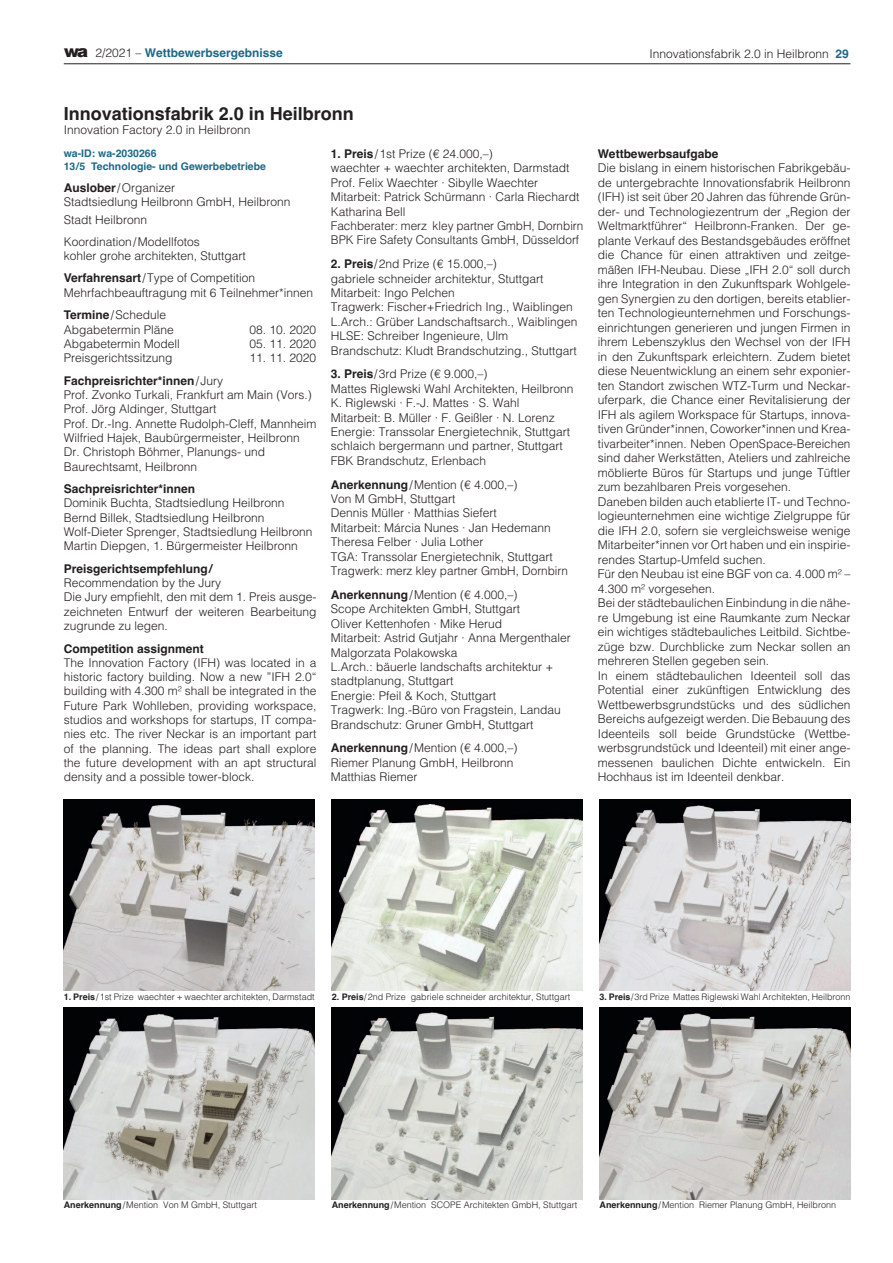
<style>
.page{position:relative;width:893px;height:1263px;background:#fff}
.page>*{position:absolute;margin:0;border:0;box-sizing:border-box;transform-origin:0 0}
.t1{font:700 18px "Helvetica";color:#231f20}
.t2{font:300 12px/14.5px "Helvetica";color:#231f20}
.t3{font:700 12px "Helvetica";color:#231f20}
.t4{font:700 12px "Helvetica";color:#1d6987}
.t5{font:700 10.5px/13.5px "Helvetica";color:#1d6987}
.t6{font:300 9px "Helvetica";color:#231f20}
.s1{font-weight:900;font-size:16.5px;color:#231f20}
.s2{font-weight:300;color:#231f20}
.s3{font-weight:700;color:#1d6987}
.s4{font-weight:700}
</style>
<div class="page">
<hr style="left:64px;top:64px;width:786px;height:1px;background:#231f20">
<img style="left:64px;top:799px;width:251px;height:192px">
<img style="left:64px;top:1008px;width:251px;height:191px">
<img style="left:332px;top:1008px;width:251px;height:191px">
<img style="left:332px;top:799px;width:251px;height:192px">
<img style="left:600px;top:799px;width:250px;height:192px">
<img style="left:600px;top:1008px;width:250px;height:191px">
<p class="t4" style="left:64px;top:46px;width:220px"><span class="s1">wa</span> <span class="s2">2/2021 –</span> Wettbewerbsergebnisse</p>
<p class="t2" style="left:649px;top:45px;width:201px">Innovationsfabrik 2.0 in Heilbronn <span class="s3">29</span></p>
<h1 class="t1" style="left:64px;top:103px;width:292px">Innovationsfabrik 2.0 in Heilbronn</h1>
<p class="t2" style="left:64px;top:122px;width:188px">Innovation Factory 2.0 in Heilbronn</p>
<p class="t5" style="left:64px;top:146px;width:204px">wa-ID: wa-2030266<br>13/5 Technologie- und Gewerbebetriebe</p>
<p class="t2" style="left:64px;top:180px;width:228px"><span class="s4">Auslober</span>/Organizer<br>Stadtsiedlung Heilbronn GmbH, Heilbronn</p>
<p class="t2" style="left:64px;top:208px;width:138px;line-height:21.9px">Stadt Heilbronn<br>Koordination/Modellfotos</p>
<p class="t2" style="left:64px;top:243px;width:193px;line-height:22.6px">kohler grohe architekten, Stuttgart<br><span class="s4">Verfahrensart</span>/Type of Competition</p>
<p class="t2" style="left:64px;top:280px;width:251px;line-height:22.6px">Mehrfachbeauftragung mit 6 Teilnehmer*innen<br><span class="s4">Termine</span>/Schedule</p>
<p class="t2" style="left:64px;top:321px;width:112px">Abgabetermin Pläne</p>
<p class="t2" style="left:250px;top:321px;width:68px">08. 10. 2020</p>
<p class="t2" style="left:64px;top:335px;width:118px">Abgabetermin Modell</p>
<p class="t2" style="left:250px;top:335px;width:68px">05. 11. 2020</p>
<p class="t2" style="left:64px;top:350px;width:110px">Preisgerichtssitzung</p>
<p class="t2" style="left:250px;top:350px;width:68px">11. 11. 2020</p>
<p class="t2" style="left:64px;top:372px;width:254px"><span class="s4">Fachpreisrichter*innen</span>/Jury<br>Prof. Zvonko Turkali, Frankfurt am Main (Vors.)<br>Prof. Jörg Aldinger, Stuttgart<br>Prof. Dr.-Ing. Annette Rudolph-Cleff, Mannheim Wilfried Hajek, Baubürgermeister, Heilbronn Dr. Christoph Böhmer, Planungs- und Baurechtsamt, Heilbronn</p>
<p class="t3" style="left:64px;top:482px;width:133px">Sachpreisrichter*innen</p>
<p class="t2" style="left:64px;top:495px;width:250px">Dominik Buchta, Stadtsiedlung Heilbronn Bernd Billek, Stadtsiedlung Heilbronn Wolf-Dieter Sprenger, Stadtsiedlung Heilbronn Martin Diepgen, 1. Bürgermeister Heilbronn</p>
<p class="t3" style="left:64px;top:562px;width:150px">Preisgerichtsempfehlung/</p>
<p class="t2" style="left:64px;top:575px;width:254px">Recommendation by the Jury<br>Die Jury empfiehlt, den mit dem 1. Preis ausge&shy;zeichneten Entwurf der weiteren Bearbeitung zugrunde zu legen.</p>
<p class="t3" style="left:64px;top:641px;width:142px">Competition assignment</p>
<p class="t2" style="left:64px;top:655px;width:254px;text-align:justify">The Innovation Factory (IFH) was located in a historic factory building. Now a new ”IFH 2.0“ building with 4.300 m² shall be integrated in the Future Park Wohlleben, providing workspace, studios and workshops for startups, IT compa&shy;nies etc. The river Neckar is an important part of the planning. The ideas part shall explore the future development with an apt structural density and a possible tower-block.</p>
<p class="t2" style="left:331px;top:146px;width:254px"><span class="s4">1. Preis</span>/1st Prize (€ 24.000,–)<br>waechter + waechter architekten, Darmstadt Prof. Felix Waechter · Sibylle Waechter Mitarbeit: Patrick Schürmann · Carla Riechardt Katharina Bell<br>Fachberater: merz kley partner GmbH, Dornbirn BPK Fire Safety Consultants GmbH, Düsseldorf</p>
<p class="t2" style="left:331px;top:256px;width:248px"><span class="s4">2. Preis</span>/2nd Prize (€ 15.000,–)<br>gabriele schneider architektur, Stuttgart Mitarbeit: Ingo Pelchen<br>Tragwerk: Fischer+Friedrich Ing., Waiblingen L.Arch.: Grüber Landschaftsarch., Waiblingen HLSE: Schreiber Ingenieure, Ulm Brandschutz: Kludt Brandschutzing., Stuttgart</p>
<p class="t2" style="left:331px;top:366px;width:244px"><span class="s4">3. Preis</span>/3rd Prize (€ 9.000,–)<br>Mattes Riglewski Wahl Architekten, Heilbronn K. Riglewski · F.-J. Mattes · S. Wahl<br>Mitarbeit: B. Müller · F. Geißler · N. Lorenz Energie: Transsolar Energietechnik, Stuttgart schlaich bergermann und partner, Stuttgart FBK Brandschutz, Erlenbach</p>
<p class="t2" style="left:331px;top:476px;width:239px"><span class="s4">Anerkennung</span>/Mention (€ 4.000,–)<br>Von M GmbH, Stuttgart<br>Dennis Müller · Matthias Siefert<br>Mitarbeit: Márcia Nunes · Jan Hedemann Theresa Felber · Julia Lother<br>TGA: Transsolar Energietechnik, Stuttgart Tragwerk: merz kley partner GmbH, Dornbirn</p>
<p class="t2" style="left:331px;top:586px;width:242px"><span class="s4">Anerkennung</span>/Mention (€ 4.000,–)<br>Scope Architekten GmbH, Stuttgart<br>Oliver Kettenhofen · Mike Herud<br>Mitarbeit: Astrid Gutjahr · Anna Mergenthaler Malgorzata Polakowska<br>L.Arch.: bäuerle landschafts architektur + stadtplanung, Stuttgart<br>Energie: Pfeil &amp; Koch, Stuttgart<br>Tragwerk: Ing.-Büro von Fragstein, Landau Brandschutz: Gruner GmbH, Stuttgart</p>
<p class="t2" style="left:331px;top:740px;width:188px"><span class="s4">Anerkennung</span>/Mention (€ 4.000,–)<br>Riemer Planung GmbH, Heilbronn<br>Matthias Riemer</p>
<p class="t3" style="left:598px;top:147px;width:122px">Wettbewerbsaufgabe</p>
<p class="t2" style="left:598px;top:160px;width:254px">Die bislang in einem historischen Fabrikgebäu&shy;de untergebrachte Innovationsfabrik Heilbronn (IFH) ist seit über 20 Jahren das führende Grün&shy;der- und Technologiezentrum der „Region der Weltmarktführer“ Heilbronn-Franken. Der ge&shy;plante Verkauf des Bestandsgebäudes eröffnet die Chance für einen attraktiven und zeitge&shy;mäßen IFH-Neubau. Diese „IFH 2.0“ soll durch ihre Integration in den Zukunftspark Wohlgele&shy;gen Synergien zu den dortigen, bereits etablier&shy;ten Technologieunternehmen und Forschungs&shy;einrichtungen generieren und jungen Firmen in ihrem Lebenszyklus den Wechsel von der IFH in den Zukunftspark erleichtern. Zudem bietet diese Neuentwicklung an einem sehr exponier&shy;ten Standort zwischen WTZ-Turm und Neckar&shy;uferpark, die Chance einer Revitalisierung der IFH als agilem Workspace für Startups, innova&shy;tiven Gründer*innen, Coworker*innen und Krea&shy;tivarbeiter*innen. Neben OpenSpace-Bereichen sind daher Werkstätten, Ateliers und zahlreiche möblierte Büros für Startups und junge Tüftler zum bezahlbaren Preis vorgesehen.<br>Daneben bilden auch etablierte IT- und Techno&shy;logieunternehmen eine wichtige Zielgruppe für die IFH 2.0, sofern sie vergleichsweise wenige Mitarbeiter*innen vor Ort haben und ein inspirie&shy;rendes Startup-Umfeld suchen.<br>Für den Neubau ist eine BGF von ca. 4.000 m² – 4.300 m² vorgesehen.<br>Bei der städtebaulichen Einbindung in die nähe&shy;re Umgebung ist eine Raumkante zum Neckar ein wichtiges städtebauliches Leitbild. Sichtbe&shy;züge bzw. Durchblicke zum Neckar sollen an mehreren Stellen gegeben sein.<br>In einem städtebaulichen Ideenteil soll das Potential einer zukünftigen Entwicklung des Wettbewerbsgrundstücks und des südlichen Bereichs aufgezeigt werden. Die Bebauung des Ideenteils soll beide Grundstücke (Wettbe&shy;werbsgrundstück und Ideenteil) mit einer ange&shy;messenen baulichen Dichte entwickeln. Ein Hochhaus ist im Ideenteil denkbar.</p>
<p class="t6" style="left:64px;top:989px;width:252px"><span class="s4">1. Preis</span>/1st Prize waechter + waechter architekten, Darmstadt</p>
<p class="t6" style="left:332px;top:989px;width:240px"><span class="s4">2. Preis</span>/2nd Prize gabriele schneider architektur, Stuttgart</p>
<p class="t6" style="left:600px;top:989px;width:252px"><span class="s4">3. Preis</span>/3rd Prize Mattes Riglewski Wahl Architekten, Heilbronn</p>
<p class="t6" style="left:64px;top:1197px;width:195px"><span class="s4">Anerkennung</span>/Mention Von M GmbH, Stuttgart</p>
<p class="t6" style="left:332px;top:1197px;width:247px"><span class="s4">Anerkennung</span>/Mention SCOPE Architekten GmbH, Stuttgart</p>
<p class="t6" style="left:600px;top:1197px;width:238px"><span class="s4">Anerkennung</span>/Mention Riemer Planung GmbH, Heilbronn</p>
</div>
